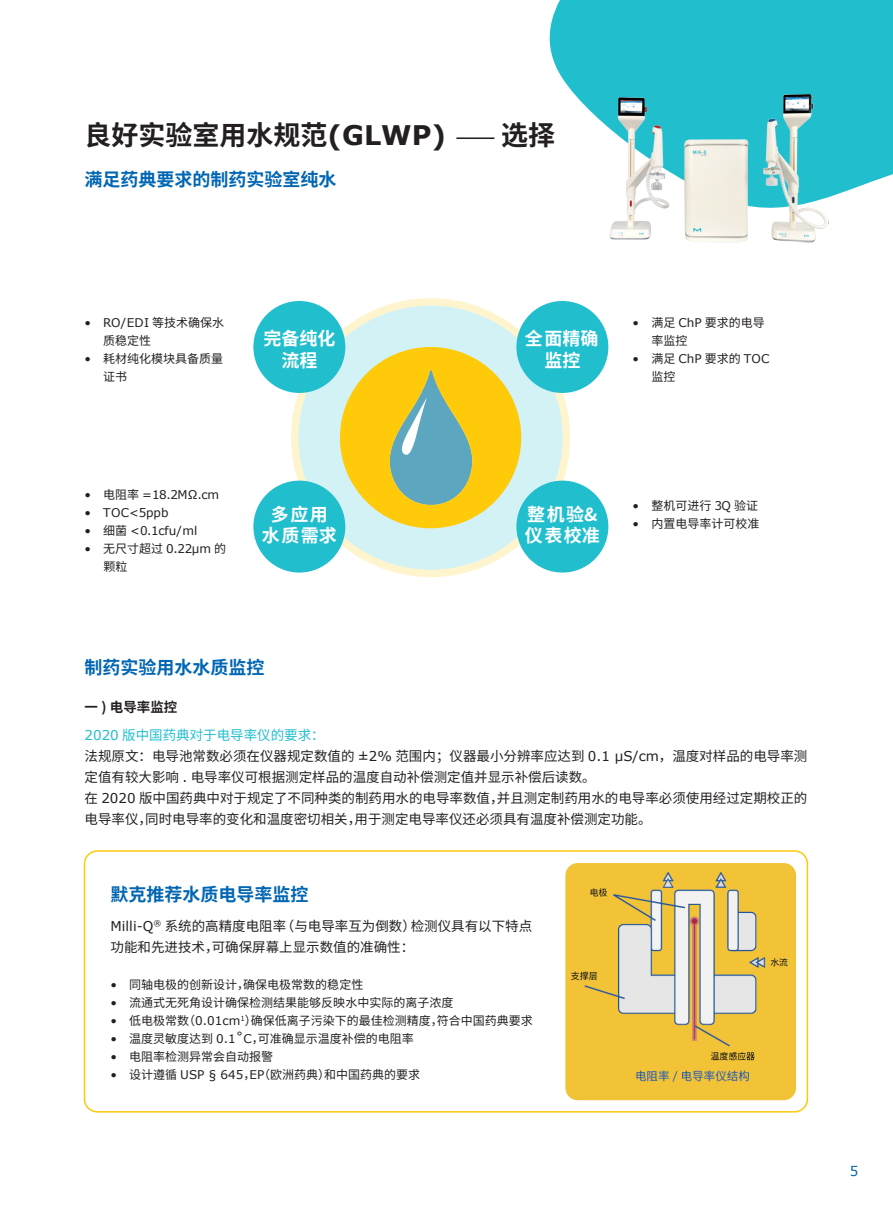
<style>
.page{position:relative;width:893px;height:1212px;background:#fff}
.page>*{position:absolute;margin:0;border:0;box-sizing:border-box;transform-origin:0 0}
.t1{font:700 27px "Noto Sans CJ Ksc";color:#231f20}
.t2{font:700 18px "Noto Sans CJ Ksc";color:#0166b3}
.t3{font:700 18px/21.6px "Noto Sans CJ Ksc";letter-spacing:.04em;color:#fff;text-align:center}
.t4{font:13.5px/21px "Noto Sans CJ Ksc";color:#231f20}
.t5{font:700 13.5px "Noto Sans CJ Ksc";color:#231f20}
.t6{font:13.5px "Verdana";color:#0166b3}
.t7{font:12px/18px "Noto Sans CJ Ksc";color:#231f20}
.t8{font:12px/18px "Verdana";color:#231f20}
.s1{font-family:"Verdana"}
.s2{font-weight:400;font-size:24px}
.s3{font-family:"Noto Sans CJ Ksc"}
.s4{font-family:"Verdana";color:#21bece}
.s5{color:#21bece}
.s6{color:#fff}
</style>
<div class="page">
<svg style="left:549px;top:0;width:344px;height:195px;fill:#21bece"></svg>
<div style="left:295px;top:302px;width:271px;height:271px;background:#d3f2f5;border-radius:50%"></div>
<div style="left:291px;top:298px;width:279px;height:279px;border:8px solid #feca0a;border-radius:50%"></div>
<div style="left:253px;top:301px;width:92px;height:92px;background:#21bece;border-radius:50%"></div>
<div style="left:516px;top:301px;width:92px;height:92px;background:#21bece;border-radius:50%"></div>
<div style="left:253px;top:481px;width:92px;height:91px;background:#21bece;border-radius:50%"></div>
<div style="left:516px;top:481px;width:92px;height:91px;background:#21bece;border-radius:50%"></div>
<div style="left:340px;top:347px;width:181px;height:181px;background:#feca0a;border-radius:50%"></div>
<img style="left:361px;top:365px;width:139px;height:145px">
<img style="left:603px;top:62px;width:234px;height:181px">
<div style="left:84px;top:850px;width:724px;height:262px;border:2px solid #feca0a;border-radius:13px"></div>
<img style="left:565px;top:863px;width:231px;height:237px">
<svg style="left:604px;top:1063px;width:28px;height:23px"></svg>
<h1 class="t1" style="left:84px;top:120px;width:472px">良好实验室用水规范<span class="s1">(GLWP)</span> <span class="s2">⸺</span> 选择</h1>
<h2 class="t2" style="left:85px;top:169px;width:253px">满足药典要求的制药实验室纯水</h2>
<p class="t8" style="left:85px;top:313px;width:8px">•</p>
<p class="t8" style="left:85px;top:349px;width:8px">•</p>
<p class="t8" style="left:103px;top:313px;width:122px">RO/EDI <span class="s3">等技术确保水</span></p>
<p class="t7" style="left:103px;top:332px;width:121px">质稳定性<br>耗材纯化模块具备质量证书</p>
<h2 class="t3" style="left:263px;top:328px;width:73px">完备纯化流程</h2>
<h2 class="t3" style="left:525px;top:328px;width:75px">全面精确监控</h2>
<p class="t8" style="left:633px;top:313px;width:8px">•</p>
<p class="t8" style="left:633px;top:349px;width:8px">•</p>
<p class="t7" style="left:651px;top:314px;width:115px">满足 <span class="s1">ChP</span> 要求的电导率监控</p>
<p class="t8" style="left:651px;top:349px;width:120px"><span class="s3">满足</span> ChP <span class="s3">要求的</span> TOC</p>
<p class="t7" style="left:651px;top:368px;width:25px">监控</p>
<p class="t8" style="left:103px;top:485px;width:117px"><span class="s3">电阻率</span> =18.2MΩ.cm<br>TOC&lt;5ppb<br><span class="s3">细菌</span> &lt;0.1cfu/ml</p>
<p class="t7" style="left:103px;top:540px;width:124px">无尺寸超过 <span class="s1">0.22μm</span> 的颗粒</p>
<p class="t8" style="left:85px;top:485px;width:8px;text-align:justify">• • • •</p>
<p class="t7" style="left:651px;top:497px;width:109px">整机可进行 <span class="s1">3Q</span> 验证内置电导率计可校准</p>
<p class="t8" style="left:633px;top:496px;width:8px">• •</p>
<h2 class="t3" style="left:262px;top:504px;width:76px">多应用水质需求</h2>
<h2 class="t3" style="left:525px;top:504px;width:76px;text-align:left">整机验&amp;仪表校准</h2>
<h2 class="t2" style="left:85px;top:657px;width:181px">制药实验用水水质监控</h2>
<p class="t5" style="left:84px;top:700px;width:94px">一 ) 电导率监控</p>
<p class="t4" style="left:84px;top:724px;width:724px"><span class="s4">2020</span> <span class="s5">版中国药典对于电导率仪的要求：<br></span>法规原文：电导池常数必须在仪器规定数值的 <span class="s1">±2%</span> 范围内；仪器最小分辨率应达到 <span class="s1">0.1 μS/cm</span>，温度对样品的电导率测定值有较大影响 <span class="s1">.</span> 电导率仪可根据测定样品的温度自动补偿测定值并显示补偿后读数。<br>在 <span class="s1">2020</span> 版中国药典中对于规定了不同种类的制药用水的电导率数值，并且测定制药用水的电导率必须使用经过定期校正的电导率仪，同时电导率的变化和温度密切相关，用于测定电导率仪还必须具有温度补偿测定功能。</p>
<h2 class="t2" style="left:110px;top:884px;width:199px">默克推荐水质电导率监控</h2>
<p class="t4" style="left:110px;top:915px;width:423px"><span class="s1">Milli-Q</span><sup>®</sup> 系统的高精度电阻率（与电导率互为倒数）检测仪具有以下特点功能和先进技术，可确保屏幕上显示数值的准确性：</p>
<p class="t8" style="left:110px;top:975px;width:8px;text-align:justify">• • • • • •</p>
<p class="t7" style="left:129px;top:976px;width:405px">同轴电极的创新设计，确保电极常数的稳定性<br>流通式无死角设计确保检测结果能够反映水中实际的离子浓度<br>低电极常数（<span class="s1">0.01cm</span><sup>1</sup>）确保低离子污染下的最佳检测精度，符合中国药典要求温度灵敏度达到 <span class="s1">0.1˚C</span>，可准确显示温度补偿的电阻率<br>电阻率检测异常会自动报警<br>设计遵循 <span class="s1">USP § 645</span>，<span class="s1">EP</span>（欧洲药典）和中国药典的要求</p>
<p class="t6" style="left:850px;top:1162px;width:23px">5 <span class="s6">5</span></p>
</div>
